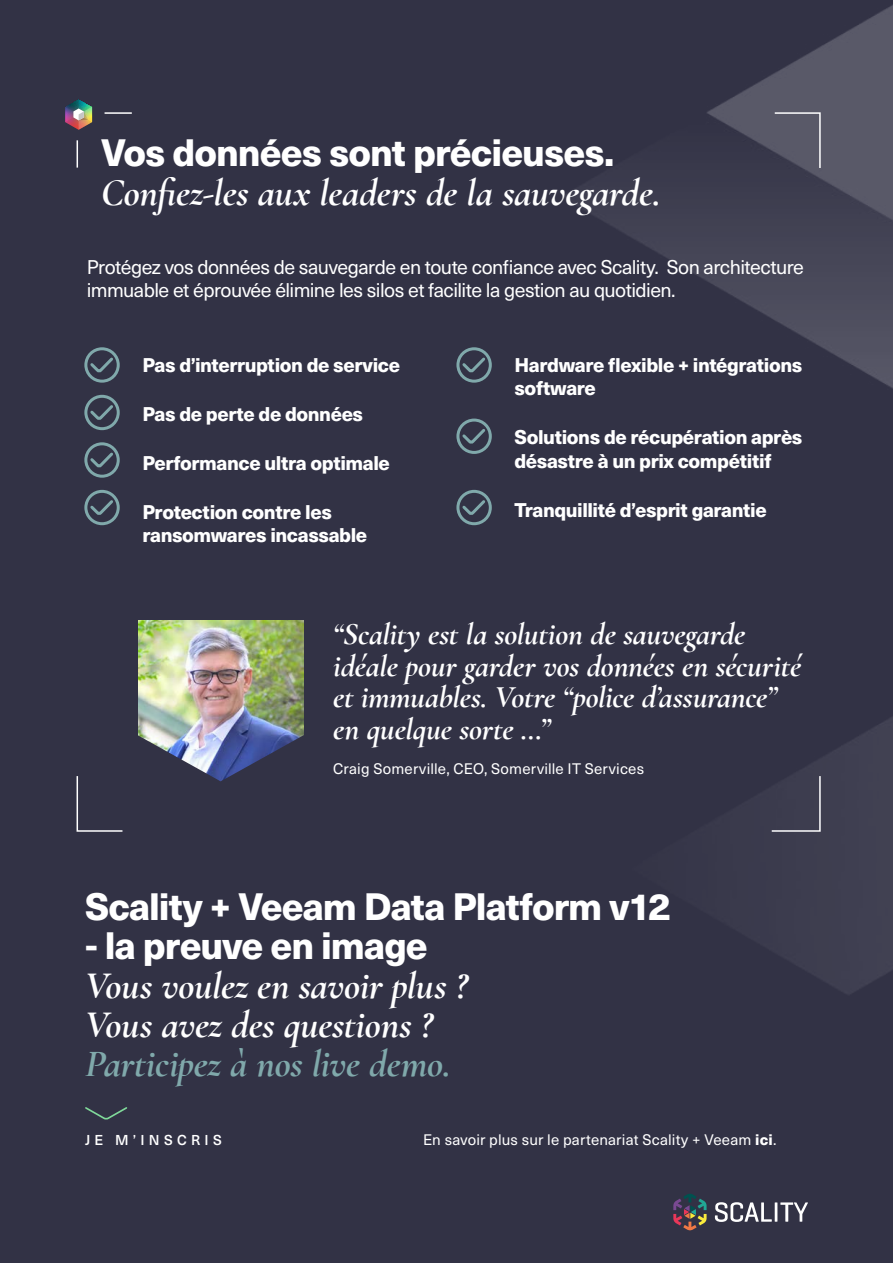
<style>
.page{position:relative;width:893px;height:1263px;background:#323245}
.page>*{position:absolute;margin:0;border:0;box-sizing:border-box;transform-origin:0 0}
.t1{font:italic 700 39px/39px "Cormorant Garamond";letter-spacing:-.01em;color:#fff}
.t2{font:italic 700 39px "Cormorant Garamond";letter-spacing:-.005em;color:#80a9ab}
.t3{font:800 37.5px "Neue Haas Unica W1 G";letter-spacing:-.025em;color:#fff}
.t4{font:italic 700 31.5px/31.5px "Cormorant Garamond";letter-spacing:-.01em;color:#fff}
.t5{font:800 19.5px/23.4px "Neue Haas Unica W1 G";letter-spacing:-.02em;color:#fff}
.t6{font:19.5px/23.4px "Neue Haas Unica W1 G";letter-spacing:-.03em;color:#fff}
.t7{font:15px "Neue Haas Unica W1 G";letter-spacing:.01em;color:#fff}
.t8{font:500 14.1px "Neue Haas Unica W1 G";letter-spacing:.3em;color:#fff}
.s1{font-weight:800}
</style>
<div class="page">
<svg style="left:76px;top:776px;width:47px;height:56px"></svg>
<img style="left:303px;top:5px;width:590px;height:989px">
<svg style="left:88px;top:355px;width:28px;height:20px"></svg>
<div style="left:84px;top:347px;width:36px;height:36px;border:3px solid #80a9ab;border-radius:50%"></div>
<svg style="left:88px;top:402px;width:28px;height:21px"></svg>
<div style="left:84px;top:395px;width:36px;height:35px;border:3px solid #80a9ab;border-radius:50%"></div>
<svg style="left:88px;top:450px;width:28px;height:20px"></svg>
<div style="left:84px;top:442px;width:36px;height:36px;border:3px solid #80a9ab;border-radius:50%"></div>
<svg style="left:88px;top:497px;width:28px;height:21px"></svg>
<div style="left:84px;top:490px;width:36px;height:35px;border:3px solid #80a9ab;border-radius:50%"></div>
<svg style="left:460px;top:355px;width:28px;height:20px"></svg>
<div style="left:456px;top:347px;width:36px;height:36px;border:3px solid #80a9ab;border-radius:50%"></div>
<svg style="left:460px;top:426px;width:28px;height:21px"></svg>
<div style="left:456px;top:419px;width:36px;height:35px;border:3px solid #80a9ab;border-radius:50%"></div>
<svg style="left:460px;top:497px;width:28px;height:21px"></svg>
<div style="left:456px;top:490px;width:36px;height:35px;border:3px solid #80a9ab;border-radius:50%"></div>
<img style="left:138px;top:620px;width:165px;height:114px">
<svg style="left:138px;top:734px;width:167px;height:156px"></svg>
<hr style="left:105px;top:112px;width:27px;height:2px;background:#fff">
<svg style="left:65px;top:99px;width:27px;height:31px"></svg>
<svg style="left:77px;top:140px;width:1px;height:28px"></svg>
<svg style="left:85px;top:1107px;width:43px;height:13px"></svg>
<svg style="left:673px;top:1194px;width:34px;height:36px"></svg>
<hr style="left:775px;top:1202px;width:2px;height:20px;background:#fff">
<svg style="left:780px;top:1202px;width:28px;height:20px"></svg>
<svg style="left:715px;top:1202px;width:57px;height:20px"></svg>
<h2 class="t3" style="left:101px;top:124px;width:515px">Vos données sont précieuses.</h2>
<h1 class="t1" style="left:101px;top:173px;width:561px">Confiez-les aux leaders de la sauvegarde.</h1>
<p class="t6" style="left:87px;top:254px;width:719px">Protégez vos données de sauvegarde en toute confiance avec Scality. Son architecture immuable et éprouvée élimine les silos et facilite la gestion au quotidien.</p>
<p class="t5" style="left:142px;top:352px;width:259px">Pas d’interruption de service</p>
<p class="t5" style="left:142px;top:401px;width:222px">Pas de perte de données</p>
<p class="t5" style="left:142px;top:450px;width:249px">Performance ultra optimale</p>
<p class="t5" style="left:142px;top:499px;width:226px">Protection contre les ransomwares incassable</p>
<p class="t5" style="left:514px;top:352px;width:289px">Hardware flexible + intégrations software</p>
<p class="t5" style="left:514px;top:424px;width:289px">Solutions de récupération après désastre à un prix compétitif</p>
<p class="t5" style="left:514px;top:497px;width:254px">Tranquillité d’esprit garantie</p>
<h3 class="t4" style="left:333px;top:618px;width:470px">“Scality est la solution de sauvegarde idéale pour garder vos données en sécurité et immuables. Votre “police d’assurance” en quelque sorte …”</h3>
<p class="t7" style="left:333px;top:757px;width:313px">Craig Somerville, CEO, Somerville IT Services</p>
<h2 class="t3" style="left:85px;top:878px;width:588px">Scality + Veeam Data Platform v12</h2>
<h2 class="t3" style="left:85px;top:917px;width:344px">- la preuve en image</h2>
<h1 class="t1" style="left:85px;top:966px;width:384px">Vous voulez en savoir plus ?<br>Vous avez des questions ?</h1>
<h1 class="t2" style="left:85px;top:1040px;width:367px">Participez à nos live demo.</h1>
<p class="t8" style="left:85px;top:1129px;width:138px">JE M’INSCRIS</p>
<p class="t7" style="left:423px;top:1128px;width:355px">En savoir plus sur le partenariat Scality + Veeam <span class="s1">ici</span>.</p>
</div>
